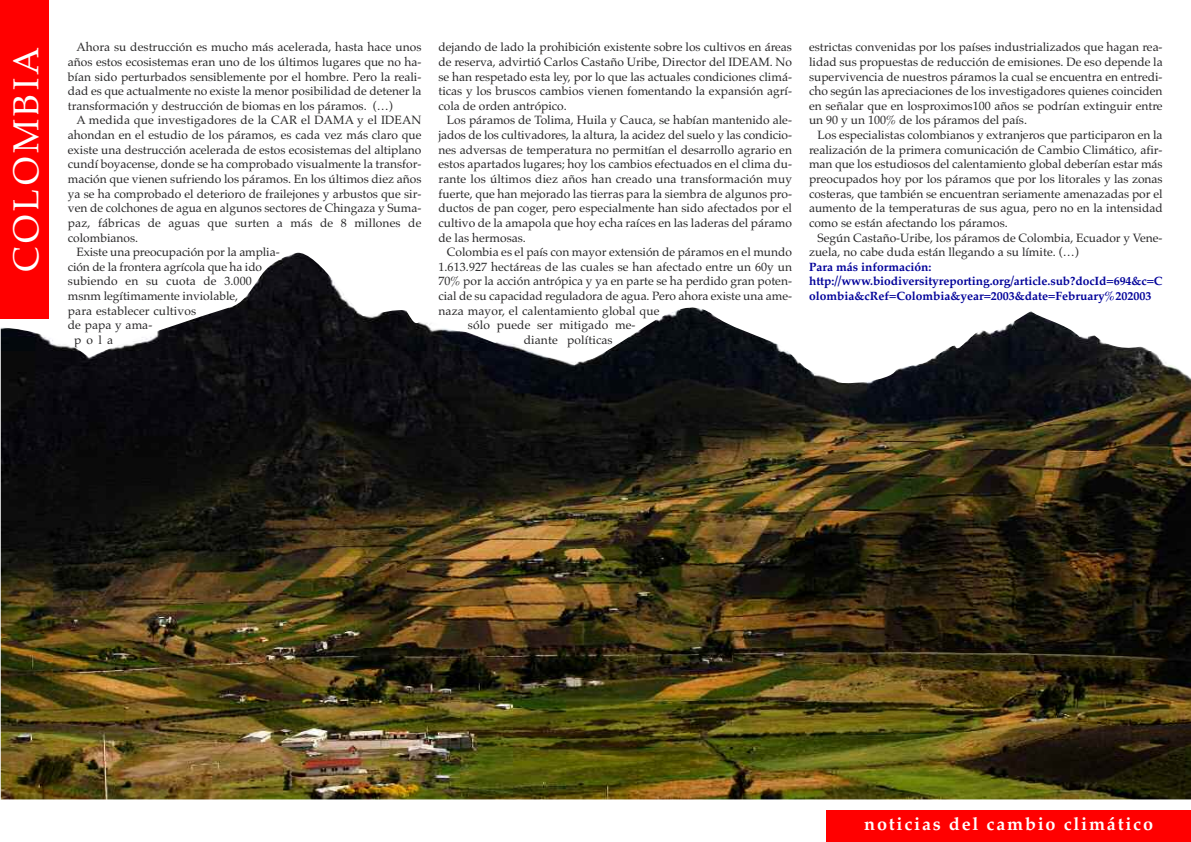
<style>
.page{position:relative;width:1191px;height:842px;background:#fff}
.page>*{position:absolute;margin:0;border:0;box-sizing:border-box;transform-origin:0 0}
.t1{font:36px "Palatino";letter-spacing:.1em;color:#fff}
.t2{font:700 18px "Palatino";letter-spacing:.1em;color:#fff}
.t3{font:12px/14.6px "Palatino";color:#272627;text-align:justify}
.t4{font:700 12px/14.6px "Palatino";color:#009}
</style>
<div class="page">
<div style="left:826px;top:811px;width:365px;height:31px;background:#f00"></div>
<img style="left:1px;top:252px;width:1190px;height:547px">
<div style="left:0;top:0;width:49px;height:318px;background:#f00"></div>
<h1 class="t1" style="left:5px;top:272px;width:227px;rotate:-90deg">COLOMBIA</h1>
<p class="t3" style="left:68px;top:40px;width:355px;text-indent:9px">Ahora su destrucción es mucho más acelerada, hasta hace unos años estos ecosistemas eran uno de los últimos lugares que no ha&shy;bían sido perturbados sensiblemente por el hombre. Pero la reali&shy;dad es que actualmente no existe la menor posibilidad de detener la transformación y destrucción de biomas en los páramos. (…)</p>
<p class="t3" style="left:76px;top:113px;width:346px">A medida que investigadores de la CAR el DAMA y el IDEAN</p>
<p class="t3" style="left:68px;top:128px;width:355px">ahondan en el estudio de los páramos, es cada vez más claro que</p>
<p class="t3" style="left:68px;top:142px;width:355px">existe una destrucción acelerada de estos ecosistemas del altiplano</p>
<p class="t3" style="left:68px;top:157px;width:355px">cundí boyacense, donde se ha comprobado visualmente la transfor-</p>
<p class="t3" style="left:68px;top:172px;width:355px">mación que vienen sufriendo los páramos. En los últimos diez años</p>
<p class="t3" style="left:68px;top:186px;width:355px">ya se ha comprobado el deterioro de frailejones y arbustos que sir-</p>
<p class="t3" style="left:68px;top:201px;width:355px">ven de colchones de agua en algunos sectores de Chingaza y Suma-</p>
<p class="t3" style="left:68px;top:215px;width:355px">paz, fábricas de aguas que surten a más de 8 millones de</p>
<p class="t3" style="left:68px;top:230px;width:72px">colombianos.</p>
<p class="t3" style="left:76px;top:245px;width:205px">Existe una preocupación por la amplia-</p>
<p class="t3" style="left:68px;top:259px;width:196px">ción de la frontera agrícola que ha ido</p>
<p class="t3" style="left:68px;top:274px;width:185px">subiendo en su cuota de 3.000</p>
<p class="t3" style="left:68px;top:289px;width:172px">msnm legítimamente inviolable,</p>
<p class="t3" style="left:68px;top:303px;width:130px">para establecer cultivos</p>
<p class="t3" style="left:68px;top:318px;width:86px">de papa y ama-</p>
<p class="t3" style="left:74px;top:332px;width:40px">pola</p>
<p class="t3" style="left:438px;top:40px;width:355px">dejando de lado la prohibición existente sobre los cultivos en áreas de reserva, advirtió Carlos Castaño Uribe, Director del IDEAM. No se han respetado esta ley, por lo que las actuales condiciones climá&shy;ticas y los bruscos cambios vienen fomentando la expansión agrí&shy;cola de orden antrópico.</p>
<p class="t3" style="left:438px;top:113px;width:355px;text-indent:9px">Los páramos de Tolima, Huila y Cauca, se habían mantenido ale&shy;jados de los cultivadores, la altura, la acidez del suelo y las condicio&shy;nes adversas de temperatura no permitían el desarrollo agrario en estos apartados lugares; hoy los cambios efectuados en el clima du&shy;rante los últimos diez años han creado una transformación muy fuerte, que han mejorado las tierras para la siembra de algunos pro&shy;ductos de pan coger, pero especialmente han sido afectados por el cultivo de la amapola que hoy echa raíces en las laderas del páramo de las hermosas.</p>
<p class="t3" style="left:447px;top:245px;width:346px">Colombia es el país con mayor extensión de páramos en el mundo</p>
<p class="t3" style="left:438px;top:259px;width:355px">1.613.927 hectáreas de las cuales se han afectado entre un 60y un</p>
<p class="t3" style="left:438px;top:274px;width:355px">70% por la acción antrópica y ya en parte se ha perdido gran poten-</p>
<p class="t3" style="left:438px;top:289px;width:355px">cial de su capacidad reguladora de agua. Pero ahora existe una ame-</p>
<p class="t3" style="left:438px;top:303px;width:222px">naza mayor, el calentamiento global que</p>
<p class="t3" style="left:468px;top:318px;width:169px">sólo puede ser mitigado me-</p>
<p class="t3" style="left:524px;top:332px;width:90px">diante políticas</p>
<p class="t3" style="left:809px;top:40px;width:355px">estrictas convenidas por los países industrializados que hagan rea&shy;lidad sus propuestas de reducción de emisiones. De eso depende la supervivencia de nuestros páramos la cual se encuentra en entredi&shy;cho según las apreciaciones de los investigadores quienes coinciden en señalar que en losproximos100 años se podrían extinguir entre un 90 y un 100% de los páramos del país.</p>
<p class="t3" style="left:809px;top:128px;width:355px;text-indent:9px">Los especialistas colombianos y extranjeros que participaron en la realización de la primera comunicación de Cambio Climático, afir&shy;man que los estudiosos del calentamiento global deberían estar más preocupados hoy por los páramos que por los litorales y las zonas costeras, que también se encuentran seriamente amenazadas por el aumento de la temperaturas de sus agua, pero no en la intensidad como se están afectando los páramos.</p>
<p class="t3" style="left:809px;top:230px;width:355px;text-indent:9px">Según Castaño-Uribe, los páramos de Colombia, Ecuador y Vene&shy;zuela, no cabe duda están llegando a su límite. (…)</p>
<p class="t4" style="left:809px;top:259px;width:355px">Para más información: http://www.biodiversityreporting.org/article.sub?docId=694&amp;c=C olombia&amp;cRef=Colombia&amp;year=2003&amp;date=February%202003</p>
<h2 class="t2" style="left:864px;top:813px;width:290px">noticias del cambio climático</h2>
</div>
